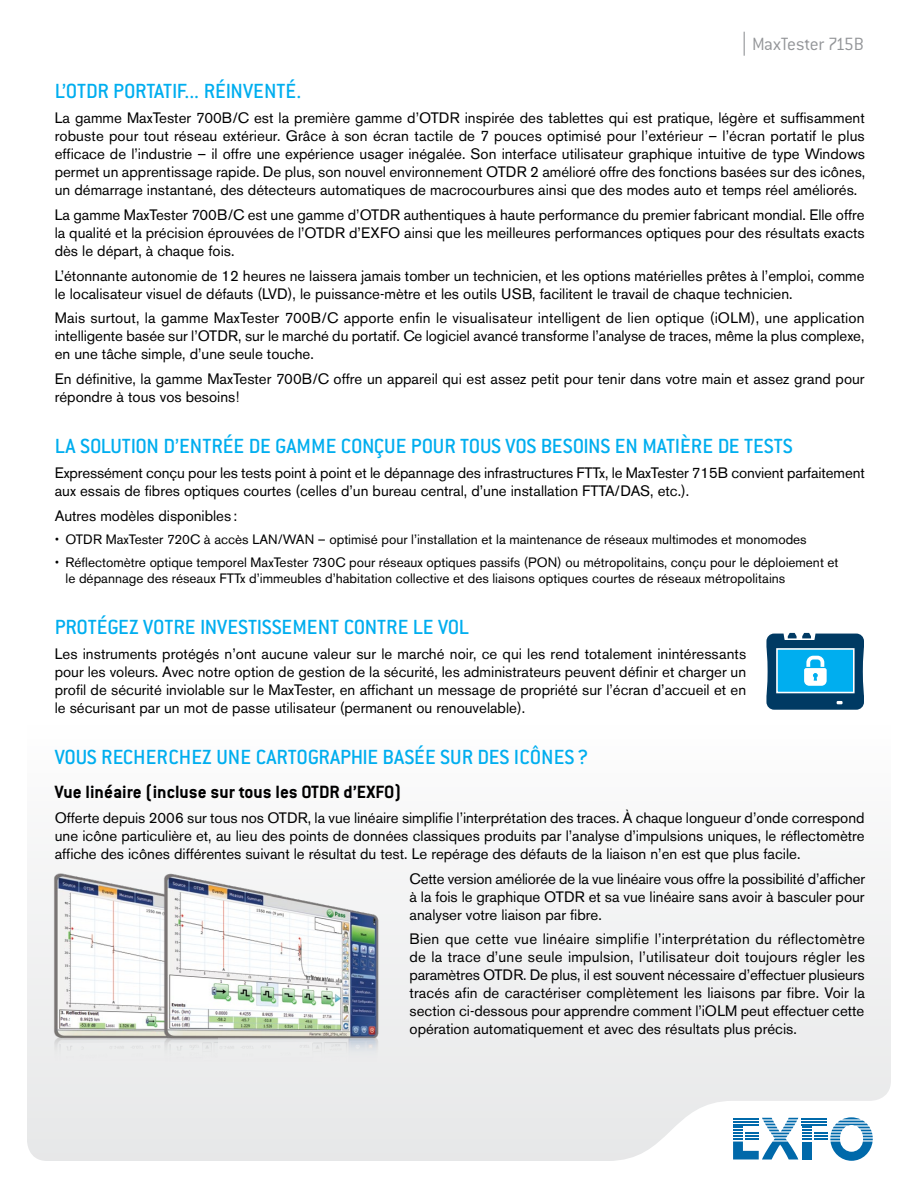
<style>
.page{position:relative;width:918px;height:1188px;background:#fff}
.page>*{position:absolute;margin:0;border:0;box-sizing:border-box;transform-origin:0 0}
.Titre{font:500 22.5px "Conduit ITC";color:#00aeef}
.Sous-titre_1{font:700 19.5px "Conduit ITC";color:#000}
.t1{font:300 19.5px "Conduit ITC";letter-spacing:-.02em;color:#939598}
.Texte{font:15px/18px "Akzidenz Grotesk BE";color:#000;text-align:justify}
.t2{font:13.5px/16.2px "Akzidenz Grotesk BE";color:#000}
.s1{font-family:"Roboto"}
</style>
<div class="page">
<div style="left:27px;top:872px;width:864px;height:289px;background:#eeeeef"></div>
<svg style="left:744px;top:32px;width:1px;height:24px"></svg>
<svg style="left:733px;top:1117px;width:140px;height:44px"></svg>
<img style="left:38px;top:872px;width:111px;height:227px">
<img style="left:149px;top:872px;width:240px;height:227px">
<svg style="left:766px;top:633px;width:98px;height:77px;background:#2983ae"></svg>
<h2 class="t1" style="left:752px;top:33px;width:113px">MaxTester 715B</h2>
<p class="Titre" style="left:55px;top:78px;width:248px">L’OTDR PORTATIF... RÉINVENTÉ.</p>
<p class="Texte" style="left:55px;top:109px;width:812px">La gamme MaxTester 700B/C est la première gamme d’OTDR inspirée des tablettes qui est pratique, légère et suffisamment robuste pour tout réseau extérieur. Grâce à son écran tactile de 7 pouces optimisé pour l’extérieur – l’écran portatif le plus efficace de l’industrie – il offre une expérience usager inégalée. Son interface utilisateur graphique intuitive de type Windows permet un apprentissage rapide. De plus, son nouvel environnement OTDR 2 amélioré offre des fonctions basées sur des icônes, un démarrage instantané, des détecteurs automatiques de macrocourbures ainsi que des modes auto et temps réel améliorés.</p>
<p class="Texte" style="left:55px;top:206px;width:811px">La gamme MaxTester 700B/C est une gamme d’OTDR authentiques à haute performance du premier fabricant mondial. Elle offre la qualité et la précision éprouvées de l’OTDR d’EXFO ainsi que les meilleures performances optiques pour des résultats exacts dès le départ, à chaque fois.</p>
<p class="Texte" style="left:55px;top:266px;width:811px">L’étonnante autonomie de 12 heures ne laissera jamais tomber un technicien, et les options matérielles prêtes à l’emploi, comme le localisateur visuel de défauts (LVD), le puissance-mètre et les outils USB, facilitent le travail de chaque technicien.</p>
<p class="Texte" style="left:55px;top:309px;width:811px">Mais surtout, la gamme MaxTester 700B/C apporte enfin le visualisateur intelligent de lien optique (iOLM), une application intelligente basée sur l’OTDR, sur le marché du portatif. Ce logiciel avancé transforme l’analyse de traces, même la plus complexe, en une tâche simple, d’une seule touche.</p>
<p class="Texte" style="left:55px;top:370px;width:811px">En définitive, la gamme MaxTester 700B/C offre un appareil qui est assez petit pour tenir dans votre main et assez grand pour répondre à tous vos besoins!</p>
<p class="Titre" style="left:55px;top:434px;width:739px">LA SOLUTION D’ENTRÉE DE GAMME CONÇUE POUR TOUS VOS BESOINS EN MATIÈRE DE TESTS</p>
<p class="Texte" style="left:55px;top:464px;width:812px">Expressément conçu pour les tests point à point et le dépannage des infrastructures FTTx, le MaxTester 715B convient parfaitement aux essais de fibres optiques courtes (celles d’un bureau central, d’une installation FTTA/DAS, etc.).</p>
<p class="Texte" style="left:55px;top:507px;width:184px">Autres modèles disponibles :</p>
<p class="t2" style="left:55px;top:531px;width:754px"><span class="s1">•</span> OTDR MaxTester 720C à accès LAN/WAN – optimisé pour l’installation et la maintenance de réseaux multimodes et monomodes</p>
<p class="t2" style="left:66px;top:554px;width:775px;text-indent:-11px"><span class="s1">•</span> Réflectomètre optique temporel MaxTester 730C pour réseaux optiques passifs (PON) ou métropolitains, conçu pour le déploiement et le dépannage des réseaux FTTx d’immeubles d’habitation collective et des liaisons optiques courtes de réseaux métropolitains</p>
<p class="Titre" style="left:55px;top:614px;width:416px">PROTÉGEZ VOTRE INVESTISSEMENT CONTRE LE VOL</p>
<p class="Texte" style="left:55px;top:645px;width:693px">Les instruments protégés n’ont aucune valeur sur le marché noir, ce qui les rend totalement inintéressants pour les voleurs. Avec notre option de gestion de la sécurité, les administrateurs peuvent définir et charger un profil de sécurité inviolable sur le MaxTester, en affichant un message de propriété sur l’écran d’accueil et en le sécurisant par un mot de passe utilisateur (permanent ou renouvelable).</p>
<p class="Titre" style="left:55px;top:744px;width:536px">VOUS RECHERCHEZ UNE CARTOGRAPHIE BASÉE SUR DES ICÔNES?</p>
<p class="Sous-titre_1" style="left:55px;top:780px;width:348px">Vue linéaire (incluse sur tous les OTDR d’EXFO)</p>
<p class="Texte" style="left:55px;top:809px;width:812px">Offerte depuis 2006 sur tous nos OTDR, la vue linéaire simplifie l’interprétation des traces. À chaque longueur d’onde correspond une icône particulière et, au lieu des points de données classiques produits par l’analyse d’impulsions uniques, le réflectomètre affiche des icônes différentes suivant le résultat du test. Le repérage des défauts de la liaison n’en est que plus facile.</p>
<p class="Texte" style="left:410px;top:869px;width:457px">Cette version améliorée de la vue linéaire vous offre la possibilité d’afficher à la fois le graphique OTDR et sa vue linéaire sans avoir à basculer pour analyser votre liaison par fibre.</p>
<p class="Texte" style="left:410px;top:930px;width:457px">Bien que cette vue linéaire simplifie l’interprétation du réflectomètre de la trace d’une seule impulsion, l’utilisateur doit toujours régler les paramètres OTDR. De plus, il est souvent nécessaire d’effectuer plusieurs tracés afin de caractériser complètement les liaisons par fibre. Voir la section ci-dessous pour apprendre comment l’iOLM peut effectuer cette opération automatiquement et avec des résultats plus précis.</p>
</div>
